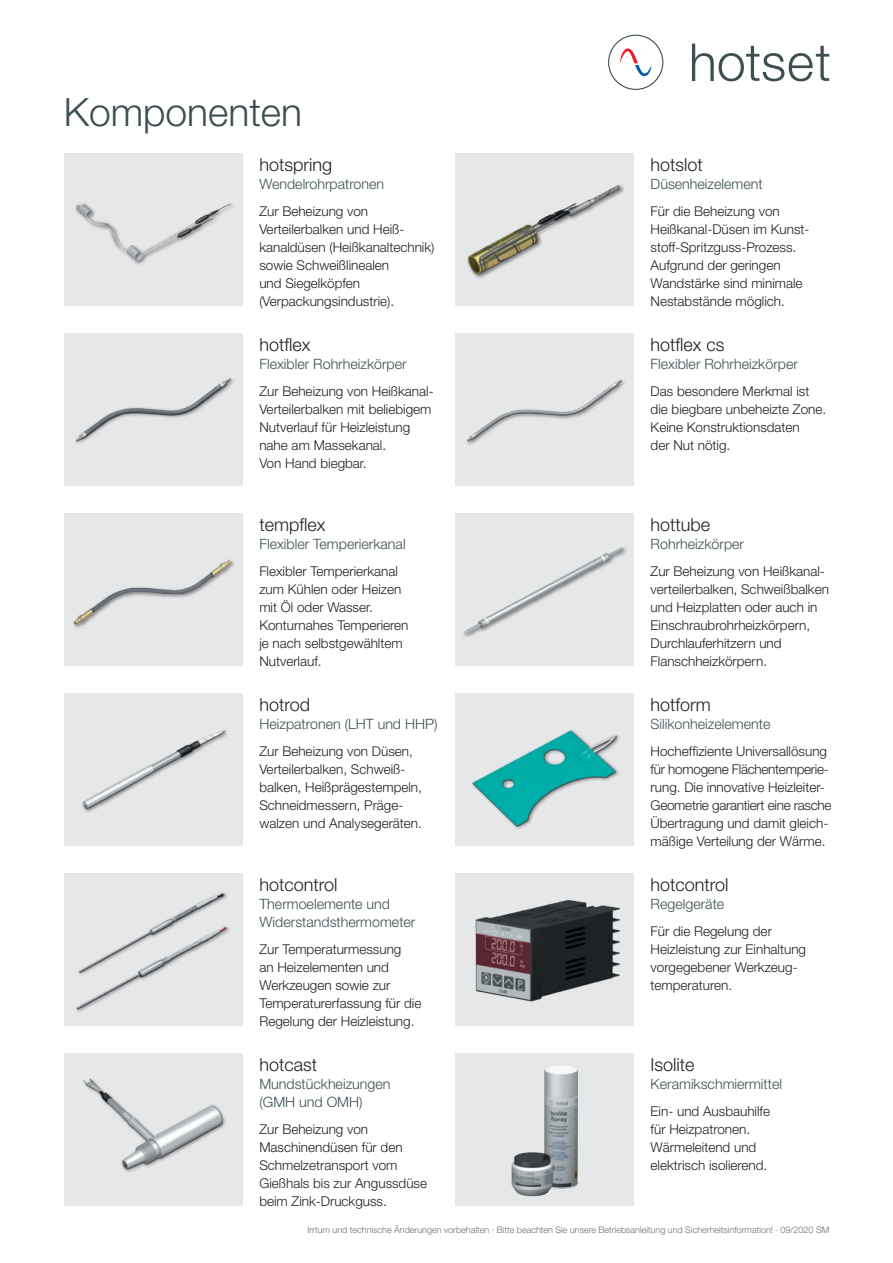
<style>
.page{position:relative;width:893px;height:1263px;background:#fff}
.page>*{position:absolute;margin:0;border:0;box-sizing:border-box;transform-origin:0 0}
.t1{font:300 39px "Helvetica Neue";color:#3d4f51}
.t2{font:300 18px "Helvetica Neue";color:#231f20}
.t3{font:300 14.25px/18px "Helvetica Neue";color:#3d4f51}
.t4{font:300 13.5px/18px "Helvetica Neue";color:#231f20}
.t5{font:300 9px "Helvetica Neue";color:#6d6e71}
</style>
<div class="page">
<div style="left:455px;top:513px;width:179px;height:153px;background:#e6e7e9"></div>
<img style="left:463px;top:547px;width:162px;height:89px">
<svg style="left:692px;top:44px;width:137px;height:37px"></svg>
<svg style="left:608px;top:35px;width:55px;height:55px"></svg>
<div style="left:64px;top:153px;width:178px;height:153px;background:#e6e7e9"></div>
<img style="left:75px;top:203px;width:157px;height:62px">
<div style="left:64px;top:333px;width:178px;height:153px;background:#e6e7e9"></div>
<img style="left:75px;top:378px;width:157px;height:65px">
<div style="left:455px;top:153px;width:179px;height:153px;background:#e6e7e9"></div>
<img style="left:467px;top:185px;width:156px;height:92px">
<div style="left:64px;top:693px;width:178px;height:153px;background:#e6e7e9"></div>
<img style="left:82px;top:730px;width:146px;height:83px">
<div style="left:455px;top:693px;width:179px;height:153px;background:#e6e7e9"></div>
<img style="left:473px;top:730px;width:147px;height:97px">
<div style="left:64px;top:873px;width:178px;height:153px;background:#e6e7e9"></div>
<img style="left:76px;top:987px;width:50px;height:25px">
<div style="left:455px;top:873px;width:179px;height:153px;background:#e6e7e9"></div>
<img style="left:475px;top:900px;width:146px;height:102px">
<img style="left:78px;top:892px;width:151px;height:95px">
<div style="left:64px;top:1053px;width:178px;height:153px;background:#e6e7e9"></div>
<div style="left:82px;top:1077px;width:145px;height:96px;background:#231f20;opacity:.55"></div>
<img style="left:83px;top:1077px;width:140px;height:96px">
<div style="left:455px;top:1053px;width:179px;height:153px;background:#e6e7e9"></div>
<img style="left:511px;top:1066px;width:67px;height:131px">
<div style="left:455px;top:333px;width:179px;height:153px;background:#e6e7e9"></div>
<img style="left:466px;top:379px;width:157px;height:66px">
<div style="left:64px;top:513px;width:178px;height:153px;background:#e6e7e9"></div>
<img style="left:73px;top:559px;width:162px;height:68px">
<h1 class="t1" style="left:64px;top:98px;width:240px">Komponenten</h1>
<h2 class="t2" style="left:259px;top:158px;width:74px">hotspring</h2>
<p class="t3" style="left:259px;top:176px;width:126px">Wendelrohrpatronen</p>
<p class="t4" style="left:259px;top:203px;width:177px">Zur Beheizung von<br>Verteilerbalken und Heiß&shy;kanaldüsen (Heißkanaltechnik) sowie Schweißlinealen<br>und Siegelköpfen (Verpackungsindustrie).</p>
<h2 class="t2" style="left:259px;top:338px;width:52px">hotflex</h2>
<p class="t3" style="left:259px;top:356px;width:149px">Flexibler Rohrheizkörper</p>
<p class="t4" style="left:259px;top:383px;width:176px">Zur Beheizung von Heißkanal-<br>Verteilerbalken mit beliebigem<br>Nutverlauf für Heizleistung nahe am Massekanal.<br>Von Hand biegbar.</p>
<h2 class="t2" style="left:259px;top:518px;width:67px">tempflex</h2>
<p class="t3" style="left:259px;top:536px;width:148px">Flexibler Temperierkanal</p>
<p class="t4" style="left:259px;top:563px;width:151px">Flexibler Temperierkanal zum Kühlen oder Heizen mit Öl oder Wasser.<br>Konturnahes Temperieren je nach selbstgewähltem<br>Nutverlauf.</p>
<h2 class="t2" style="left:259px;top:698px;width:52px">hotrod</h2>
<p class="t3" style="left:259px;top:716px;width:180px">Heizpatronen (LHT und HHP)</p>
<p class="t4" style="left:259px;top:743px;width:164px">Zur Beheizung von Düsen,<br>Verteilerbalken, Schweiß&shy;balken, Heißprägestempeln,<br>Schneidmessern, Präge&shy;walzen und Analysegeräten.</p>
<h2 class="t2" style="left:259px;top:878px;width:80px">hotcontrol</h2>
<p class="t3" style="left:259px;top:896px;width:158px">Thermoelemente und<br>Widerstandsthermometer</p>
<p class="t4" style="left:259px;top:941px;width:164px">Zur Temperaturmessung<br>an Heizelementen und<br>Werkzeugen sowie zur<br>Temperaturerfassung für die<br>Regelung der Heizleistung.</p>
<h2 class="t2" style="left:259px;top:1058px;width:59px">hotcast</h2>
<p class="t3" style="left:259px;top:1076px;width:133px">Mundstückheizungen (GMH und OMH)</p>
<p class="t4" style="left:259px;top:1121px;width:169px">Zur Beheizung von<br>Maschinendüsen für den<br>Schmelzetransport vom<br>Gießhals bis zur Angussdüse beim Zink-Druckguss.</p>
<h2 class="t2" style="left:651px;top:158px;width:54px">hotslot</h2>
<p class="t3" style="left:651px;top:176px;width:114px">Düsenheizelement</p>
<p class="t4" style="left:651px;top:203px;width:160px">Für die Beheizung von<br>Heißkanal-Düsen im Kunst&shy;stoff-Spritzguss-Prozess.<br>Aufgrund der geringen<br>Wandstärke sind minimale<br>Nestabstände möglich.</p>
<h2 class="t2" style="left:651px;top:338px;width:75px">hotflex cs</h2>
<p class="t3" style="left:651px;top:356px;width:149px">Flexibler Rohrheizkörper</p>
<p class="t4" style="left:651px;top:383px;width:177px">Das besondere Merkmal ist die biegbare unbeheizte Zone.<br>Keine Konstruktionsdaten<br>der Nut nötig.</p>
<h2 class="t2" style="left:651px;top:518px;width:61px">hottube</h2>
<p class="t3" style="left:651px;top:536px;width:95px">Rohrheizkörper</p>
<p class="t4" style="left:651px;top:563px;width:180px">Zur Beheizung von Heißkanal&shy;verteilerbalken, Schweißbalken und Heizplatten oder auch in<br>Einschraubrohrheizkörpern,<br>Durchlauferhitzern und<br>Flanschheizkörpern.</p>
<h2 class="t2" style="left:651px;top:698px;width:62px">hotform</h2>
<p class="t3" style="left:651px;top:716px;width:121px">Silikonheizelemente</p>
<p class="t4" style="left:651px;top:743px;width:182px">Hocheffiziente Universallösung für homogene Flächentemperie&shy;rung. Die innovative Heizleiter-<br>Geometrie garantiert eine rasche<br>Übertragung und damit gleich&shy;mäßige Verteilung der Wärme.</p>
<h2 class="t2" style="left:651px;top:878px;width:80px">hotcontrol</h2>
<p class="t3" style="left:651px;top:896px;width:75px">Regelgeräte</p>
<p class="t4" style="left:651px;top:923px;width:157px">Für die Regelung der<br>Heizleistung zur Einhaltung vorgegebener Werkzeug&shy;temperaturen.</p>
<h2 class="t2" style="left:651px;top:1058px;width:45px">Isolite</h2>
<p class="t3" style="left:651px;top:1076px;width:133px">Keramikschmiermittel</p>
<p class="t4" style="left:651px;top:1103px;width:121px">Ein- und Ausbauhilfe für Heizpatronen.<br>Wärmeleitend und elektrisch isolierend.</p>
<p class="t5" style="left:307px;top:1226px;width:523px">Irrtum und technische Änderungen vorbehalten · Bitte beachten Sie unsere Betriebsanleitung und Sicherheitsinformation! · 09/2020 SM</p>
</div>
